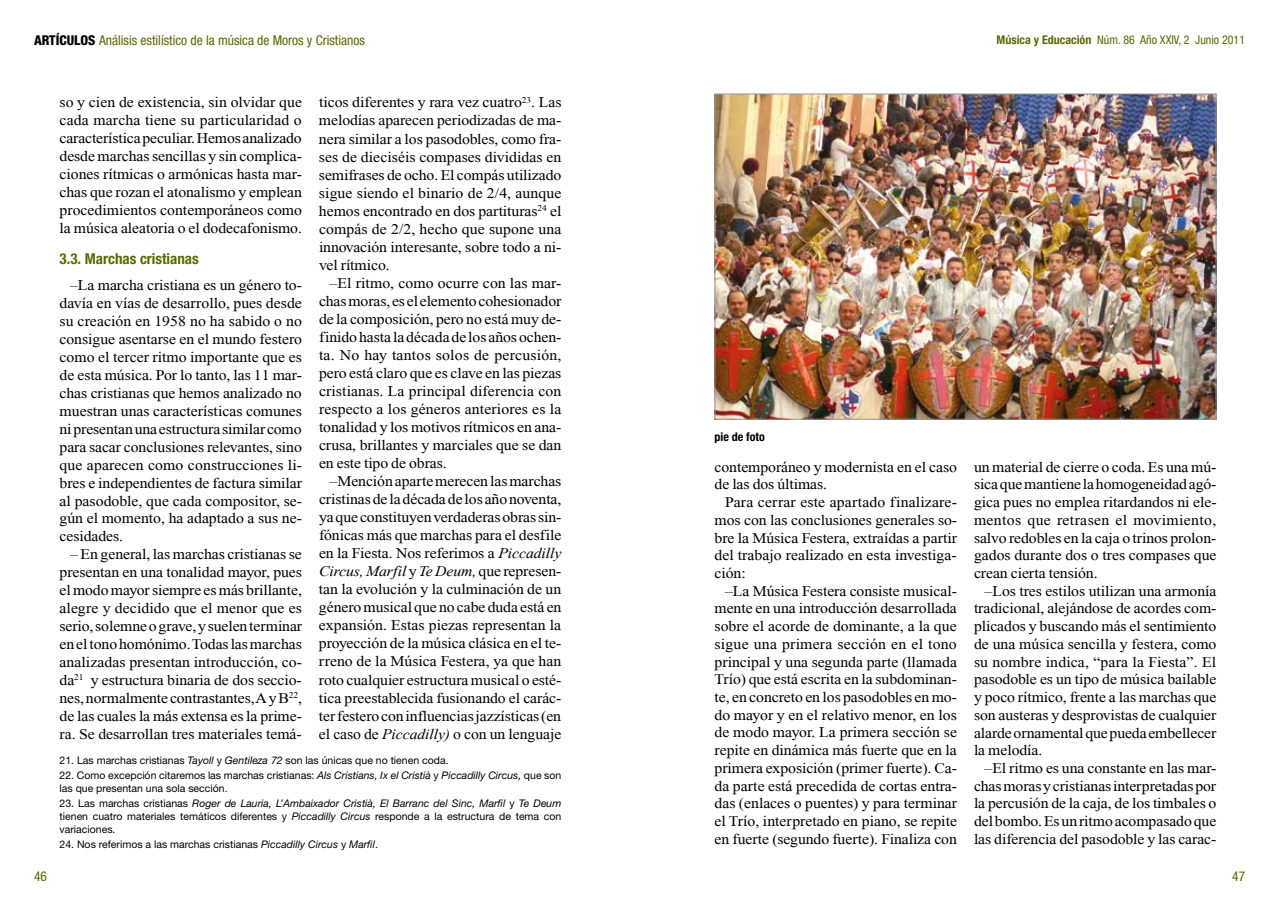
<style>
.page{position:relative;width:1276px;height:915px;background:#fff}
.page>*{position:absolute;margin:0;border:0;box-sizing:border-box;transform-origin:0 0}
.t1{font:15px/18px "Times New Roman";letter-spacing:-.005em;color:#000;text-align:justify;scale:1.05 1}
.t2{font:700 condensed 15px "Helvetica Neue";color:#5d6800}
.t3{font:condensed 13.5px "Helvetica Neue";color:#5d6800}
.t4{font:condensed 12px "Helvetica Neue";color:#5d6800}
.t5{font:700 condensed 12px "Helvetica Neue";color:#000}
.t6{font:10.5px/12.9px "Helvetica Neue";color:#000}
.s1{font-weight:800;color:#000}
.s2{font-style:italic}
.s3{font-weight:700}
</style>
<div class="page">
<img style="left:716px;top:96px;width:498px;height:321px">
<div style="left:714px;top:94px;width:502px;height:325px;border:1px solid #959799"></div>
<p class="t3" style="left:34px;top:32px;width:332px"><span class="s1">ARTÍCULOS</span> Análisis estilístico de la música de Moros y Cristianos</p>
<p class="t1" style="left:60px;top:94px;width:232px">so y cien de existencia, sin olvidar que cada marcha tiene su particularidad o característica peculiar. Hemos analizado desde marchas sencillas y sin complica&shy;ciones rítmicas o armónicas hasta mar&shy;chas que rozan el atonalismo y emplean procedimientos contemporáneos como la música aleatoria o el dodecafonismo.</p>
<p class="t2" style="left:60px;top:249px;width:141px">3.3. Marchas cristianas</p>
<p class="t1" style="left:60px;top:276px;width:232px;text-indent:11px">–La marcha cristiana es un género to&shy;davía en vías de desarrollo, pues desde su creación en 1958 no ha sabido o no consigue asentarse en el mundo festero como el tercer ritmo importante que es de esta música. Por lo tanto, las 11 mar&shy;chas cristianas que hemos analizado no muestran unas características comunes ni presentan una estructura similar como para sacar conclusiones relevantes, sino que aparecen como construcciones li&shy;bres e independientes de factura similar al pasodoble, que cada compositor, se&shy;gún el momento, ha adaptado a sus ne&shy;cesidades.</p>
<p class="t1" style="left:60px;top:545px;width:233px;text-indent:11px">– En general, las marchas cristianas se presentan en una tonalidad mayor, pues el modo mayor siempre es más brillante, alegre y decidido que el menor que es serio, solemne o grave, y suelen terminar en el tono homónimo. Todas las marchas analizadas presentan introducción, co&shy;da<sup>21</sup> y estructura binaria de dos seccio&shy;nes, normalmente contrastantes, A y B<sup>22</sup>, de las cuales la más extensa es la prime&shy;ra. Se desarrollan tres materiales temá-</p>
<p class="t1" style="left:319px;top:93px;width:232px">ticos diferentes y rara vez cuatro<sup>23</sup>. Las melodías aparecen periodizadas de ma&shy;nera similar a los pasodobles, como fra&shy;ses de dieciséis compases divididas en semifrases de ocho. El compás utilizado sigue siendo el binario de 2/4, aunque hemos encontrado en dos partituras<sup>24</sup> el compás de 2/2, hecho que supone una innovación interesante, sobre todo a ni&shy;vel rítmico.</p>
<p class="t1" style="left:319px;top:274px;width:232px;text-indent:11px">–El ritmo, como ocurre con las mar&shy;chas moras, es el elemento cohesionador de la composición, pero no está muy de&shy;finido hasta la década de los años ochen&shy;ta. No hay tantos solos de percusión, pero está claro que es clave en las piezas cristianas. La principal diferencia con respecto a los géneros anteriores es la tonalidad y los motivos rítmicos en ana&shy;crusa, brillantes y marciales que se dan en este tipo de obras.</p>
<p class="t1" style="left:319px;top:472px;width:232px;text-indent:11px">–Mención aparte merecen las marchas cristinas de la década de los año noventa, ya que constituyen verdaderas obras sin&shy;fónicas más que marchas para el desfile en la Fiesta. Nos referimos a <span class="s2">Piccadilly Circus, Marfil</span> y <span class="s2">Te Deum,</span> que represen&shy;tan la evolución y la culminación de un género musical que no cabe duda está en expansión. Estas piezas representan la proyección de la música clásica en el te&shy;rreno de la Música Festera, ya que han roto cualquier estructura musical o esté&shy;tica preestablecida fusionando el carác&shy;ter festero con influencias jazzísticas (en el caso de <span class="s2">Piccadilly)</span> o con un lenguaje</p>
<p class="t6" style="left:60px;top:753px;width:390px">21. Las marchas cristianas <span class="s2">Tayoll</span> y <span class="s2">Gentileza 72</span> son las únicas que no tienen coda.</p>
<p class="t6" style="left:60px;top:768px;width:503px">22. Como excepción citaremos las marchas cristianas: <span class="s2">Als Cristians, Ix el Cristià</span> y <span class="s2">Piccadilly Circus,</span> que son las que presentan una sola sección.</p>
<p class="t6" style="left:60px;top:796px;width:503px;text-align:justify">23. Las marchas cristianas <span class="s2">Roger de Lauria, L’Ambaixador Cristià, El Barranc del Sinc, Marfil</span> y <span class="s2">Te Deum </span>tienen cuatro materiales temáticos diferentes y <span class="s2">Piccadilly Circus</span> responde a la estructura de tema con variaciones.</p>
<p class="t6" style="left:60px;top:837px;width:320px">24. Nos referimos a las marchas cristianas <span class="s2">Piccadilly Circus</span> y <span class="s2">Marfil</span>.</p>
<p class="t4" style="left:996px;top:32px;width:250px"><span class="s3">Música y Educación</span> Núm. 86 Año XXIV, 2 Junio 2011</p>
<p class="t5" style="left:714px;top:429px;width:52px">pie de foto</p>
<p class="t1" style="left:714px;top:457px;width:232px">contemporáneo y modernista en el caso de las dos últimas.</p>
<p class="t1" style="left:714px;top:493px;width:232px;text-indent:11px">Para cerrar este apartado finalizare&shy;mos con las conclusiones generales so&shy;bre la Música Festera, extraídas a partir del trabajo realizado en esta investiga&shy;ción:</p>
<p class="t1" style="left:714px;top:581px;width:233px;text-indent:11px">–La Música Festera consiste musical&shy;mente en una introducción desarrollada sobre el acorde de dominante, a la que sigue una primera sección en el tono principal y una segunda parte (llamada Trío) que está escrita en la subdominan&shy;te, en concreto en los pasodobles en mo&shy;do mayor y en el relativo menor, en los de modo mayor. La primera sección se repite en dinámica más fuerte que en la primera exposición (primer fuerte). Ca&shy;da parte está precedida de cortas entra&shy;das (enlaces o puentes) y para terminar el Trío, interpretado en piano, se repite en fuerte (segundo fuerte). Finaliza con</p>
<p class="t1" style="left:974px;top:458px;width:232px">un material de cierre o coda. Es una mú&shy;sica que mantiene la homogeneidad agó&shy;gica pues no emplea ritardandos ni ele&shy;mentos que retrasen el movimiento, salvo redobles en la caja o trinos prolon&shy;gados durante dos o tres compases que crean cierta tensión.</p>
<p class="t1" style="left:974px;top:581px;width:232px;text-indent:11px">–Los tres estilos utilizan una armonía tradicional, alejándose de acordes com&shy;plicados y buscando más el sentimiento de una música sencilla y festera, como su nombre indica, “para la Fiesta”. El pasodoble es un tipo de música bailable y poco rítmico, frente a las marchas que son austeras y desprovistas de cualquier alarde ornamental que pueda embellecer la melodía.</p>
<p class="t1" style="left:974px;top:758px;width:232px;text-indent:11px">–El ritmo es una constante en las mar&shy;chas moras y cristianas interpretadas por la percusión de la caja, de los timbales o del bombo. Es un ritmo acompasado que las diferencia del pasodoble y las carac-</p>
<p class="t3" style="left:34px;top:867px;width:14px">46</p>
<p class="t3" style="left:1232px;top:867px;width:14px">47</p>
</div>
